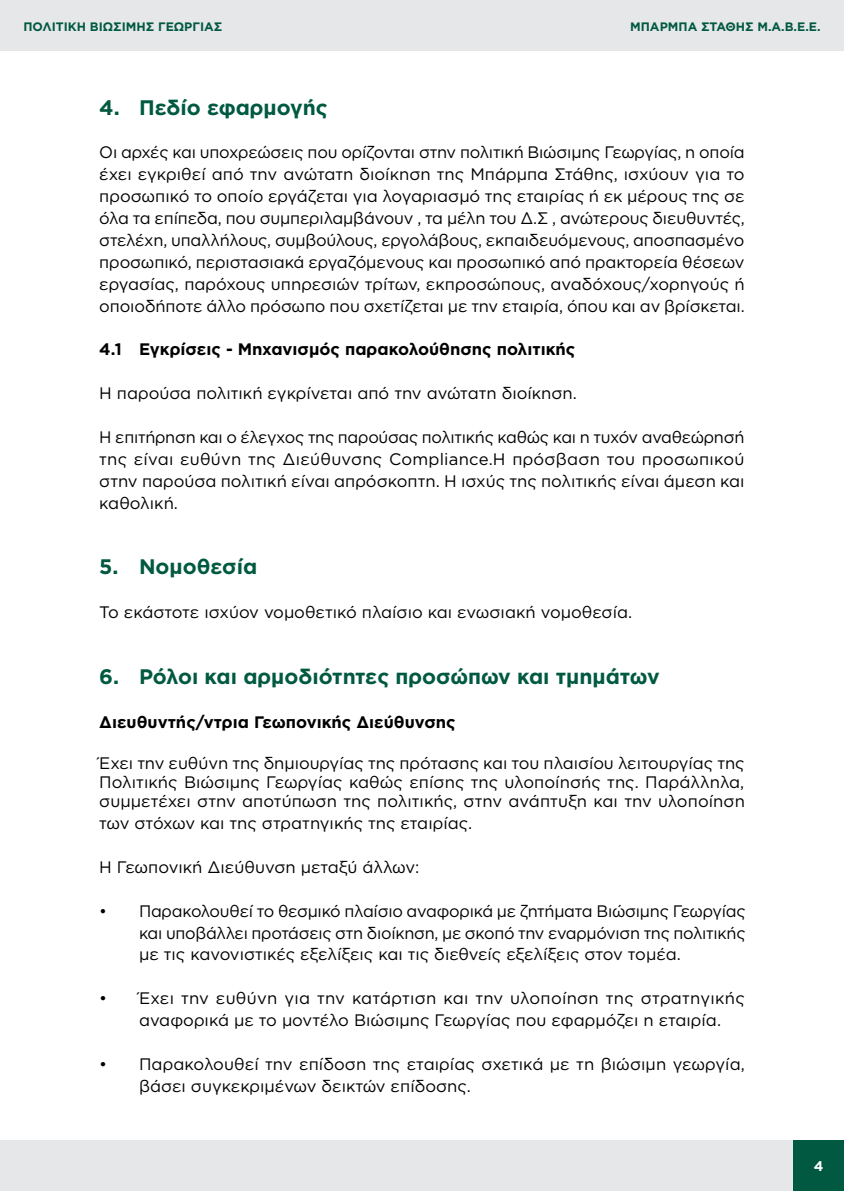
<style>
.page{position:relative;width:844px;height:1191px;background:#fff}
.page>*{position:absolute;margin:0;border:0;box-sizing:border-box;transform-origin:0 0}
.t1{font:700 21px "Gotham Greek";color:#005940}
.t2{font:16.62px/21.9px "Gotham Greek";color:#000;text-align:justify}
.t3{font:700 16.62px "Gotham Greek";color:#000}
.t4{font:700 14px "Gotham Greek";color:#fff}
.t5{font:700 12.25px "Gotham Greek";color:#005940}
</style>
<div class="page">
<div style="left:0;top:0;width:843px;height:50px;background:#e6e7e8"></div>
<div style="left:0;top:1140px;width:843px;height:51px;background:#e6e7e8"></div>
<div style="left:793px;top:1140px;width:50px;height:51px;background:#005940"></div>
<p class="t5" style="left:23px;top:19px;width:200px">ΠΟΛΙΤΙΚΗ ΒΙΩΣΙΜΗΣ ΓΕΩΡΓΙΑΣ</p>
<p class="t5" style="left:630px;top:19px;width:192px">ΜΠΆΡΜΠΑ ΣΤΆΘΗΣ Μ.Α.Β.Ε.Ε.</p>
<p class="t1" style="left:99px;top:95px;width:230px">4. Πεδίο εφαρμογής</p>
<p class="t2" style="left:99px;top:141px;width:647px">Οι αρχές και υποχρεώσεις που ορίζονται στην πολιτική Βιώσιμης Γεωργίας, η οποία έχει εγκριθεί από την ανώτατη διοίκηση της Μπάρμπα Στάθης, ισχύουν για το προσωπικό το οποίο εργάζεται για λογαριασμό της εταιρίας ή εκ μέρους της σε όλα τα επίπεδα, που συμπεριλαμβάνουν , τα μέλη του Δ.Σ , ανώτερους διευθυντές, στελέχη, υπαλλήλους, συμβούλους, εργολάβους, εκπαιδευόμενους, αποσπασμένο προσωπικό, περιστασιακά εργαζόμενους και προσωπικό από πρακτορεία θέσεων εργασίας, παρόχους υπηρεσιών τρίτων, εκπροσώπους, αναδόχους/χορηγούς ή οποιοδήποτε άλλο πρόσωπο που σχετίζεται με την εταιρία, όπου και αν βρίσκεται.</p>
<p class="t3" style="left:99px;top:340px;width:477px">4.1 Εγκρίσεις - Μηχανισμός παρακολούθησης πολιτικής</p>
<p class="t2" style="left:99px;top:382px;width:479px">Η παρούσα πολιτική εγκρίνεται από την ανώτατη διοίκηση.</p>
<p class="t2" style="left:99px;top:426px;width:646px">Η επιτήρηση και ο έλεγχος της παρούσας πολιτικής καθώς και η τυχόν αναθεώρησή της είναι ευθύνη της Διεύθυνσης Compliance.Η πρόσβαση του προσωπικού στην παρούσα πολιτική είναι απρόσκοπτη. Η ισχύς της πολιτικής είναι άμεση και καθολική.</p>
<p class="t1" style="left:99px;top:554px;width:159px">5. Νομοθεσία</p>
<p class="t2" style="left:99px;top:601px;width:534px">Το εκάστοτε ισχύον νομοθετικό πλαίσιο και ενωσιακή νομοθεσία.</p>
<p class="t1" style="left:99px;top:664px;width:561px">6. Ρόλοι και αρμοδιότητες προσώπων και τμημάτων</p>
<p class="t3" style="left:99px;top:712px;width:358px">Διευθυντής/ντρια Γεωπονικής Διεύθυνσης</p>
<p class="t2" style="left:99px;top:753px;width:647px;line-height:19.2px">Έχει την ευθύνη της δημιουργίας της πρότασης και του πλαισίου λειτουργίας της Πολιτικής Βιώσιμης Γεωργίας καθώς επίσης της υλοποίησής της. Παράλληλα, συμμετέχει στην αποτύπωση της πολιτικής, στην ανάπτυξη και την υλοποίηση</p>
<p class="t2" style="left:99px;top:812px;width:374px">των στόχων και της στρατηγικής της εταιρίας.</p>
<p class="t2" style="left:99px;top:855px;width:321px">Η Γεωπονική Διεύθυνση μεταξύ άλλων:</p>
<p class="t2" style="left:139px;top:899px;width:608px;text-indent:-40px">• Παρακολουθεί το θεσμικό πλαίσιο αναφορικά με ζητήματα Βιώσιμης Γεωργίας και υποβάλλει προτάσεις στη διοίκηση, με σκοπό την εναρμόνιση της πολιτικής με τις κανονιστικές εξελίξεις και τις διεθνείς εξελίξεις στον τομέα.</p>
<p class="t2" style="left:139px;top:987px;width:607px;text-indent:-40px">• Έχει την ευθύνη για την κατάρτιση και την υλοποίηση της στρατηγικής αναφορικά με το μοντέλο Βιώσιμης Γεωργίας που εφαρμόζει η εταιρία.</p>
<p class="t2" style="left:139px;top:1052px;width:607px;text-indent:-40px">• Παρακολουθεί την επίδοση της εταιρίας σχετικά με τη βιώσιμη γεωργία, βάσει συγκεκριμένων δεικτών επίδοσης.</p>
<p class="t4" style="left:813px;top:1157px;width:11px">4</p>
</div>
